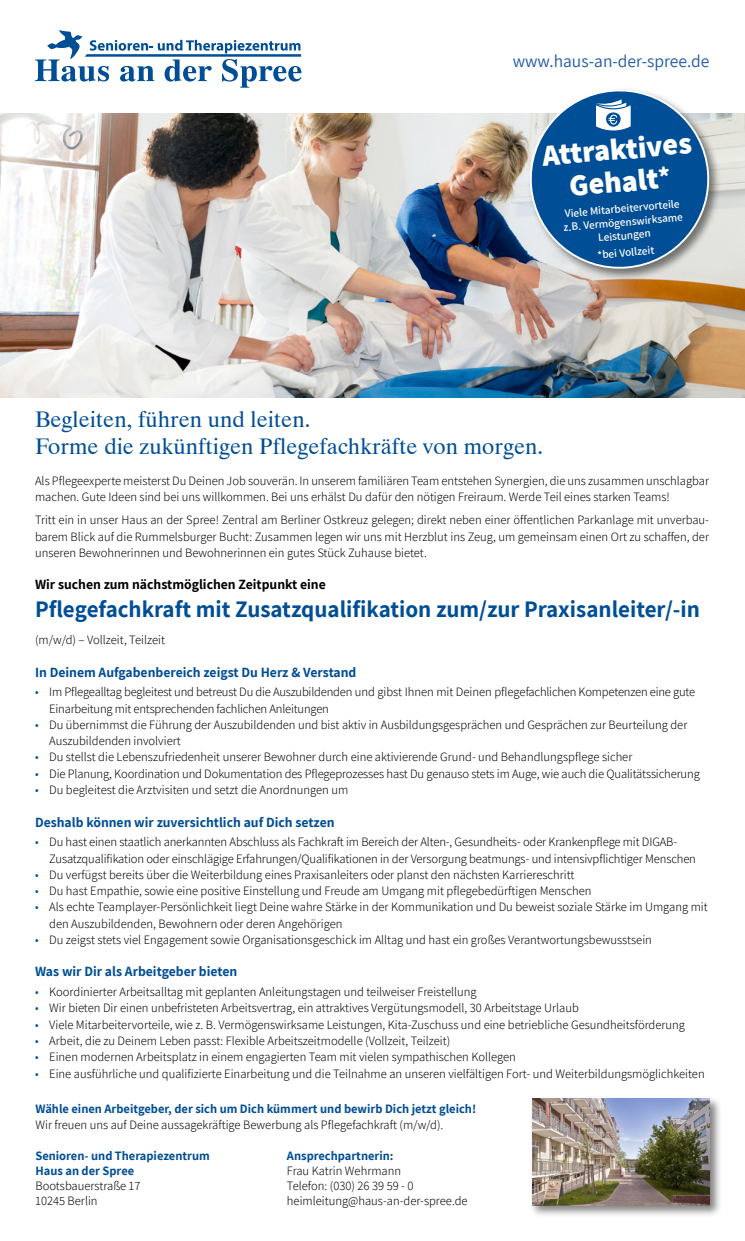
<style>
.page{position:relative;width:745px;height:1241px;background:#fff}
.page>*{position:absolute;margin:0;border:0;box-sizing:border-box;transform-origin:0 0}
.t1{font:800 30px/32.5px "Assistant";color:#fff;text-align:center}
.t2{font:700 23.12px "Assistant";color:#004e95}
.t3{font:22.5px/27px "Dutch 801 BT";color:#004e95}
.t4{font:17.5px "Assistant";color:#1f5b9f}
.t5{font:700 13.75px "Assistant";color:#004e95}
.t6{font:700 13.75px "Assistant";color:#000}
.t7{font:300 12.5px/16.2px "Assistant";color:#000}
.t8{font:700 12.5px/15px "Assistant";color:#004e95}
.t9{font:600 11.25px/13.5px "Assistant";color:#fff;text-align:center}
.s1{font-size:25px}
.s2{color:#004e95}
</style>
<div class="page">
<img style="left:0;top:113px;width:744px;height:284px">
<svg style="left:35px;top:30px;width:266px;height:58px"></svg>
<div style="left:529px;top:1096px;width:192px;height:121px;background:#000;opacity:.5"></div>
<img style="left:531px;top:1098px;width:178px;height:107px">
<div style="left:527px;top:87px;width:194px;height:194px;background:#000;opacity:.5"></div>
<svg style="left:526px;top:87px;width:185px;height:185px;background:#457bab"></svg>
<h3 class="t4" style="left:512px;top:49px;width:198px">www.haus-an-der-spree.de</h3>
<h1 class="t1" style="left:540px;top:139px;width:151px;rotate:-5deg">Attraktives<br>Gehalt<span class="s1">*</span></h1>
<p class="t9" style="left:561px;top:206px;width:121px;rotate:-5deg">Viele Mitarbeitervorteile z.B. Vermögenswirksame<br>Leistungen</p>
<p class="t9" style="left:596px;top:248px;width:58px;rotate:-5deg">*bei Vollzeit</p>
<h3 class="t3" style="left:35px;top:405px;width:509px">Begleiten, führen und leiten.<br>Forme die zukünftigen Pflegefachkräfte von morgen.</h3>
<p class="t7" style="left:35px;top:471px;width:675px">Als Pflegeexperte meisterst Du Deinen Job souverän. In unserem familiären Team entstehen Synergien, die uns zusammen unschlagbar machen. Gute Ideen sind bei uns willkommen. Bei uns erhälst Du dafür den nötigen Freiraum. Werde Teil eines starken Teams!</p>
<p class="t7" style="left:35px;top:511px;width:675px;text-align:justify">Tritt ein in unser Haus an der Spree! Zentral am Berliner Ostkreuz gelegen; direkt neben einer öffentlichen Parkanlage mit unverbau&shy;barem Blick auf die Rummelsburger Bucht: Zusammen legen wir uns mit Herzblut ins Zeug, um gemeinsam einen Ort zu schaffen, der unseren Bewohnerinnen und Bewohnerinnen ein gutes Stück Zuhause bietet.</p>
<p class="t6" style="left:35px;top:575px;width:292px">Wir suchen zum nächstmöglichen Zeitpunkt eine</p>
<h2 class="t2" style="left:35px;top:593px;width:666px">Pflegefachkraft mit Zusatzqualifikation zum/zur Praxisanleiter/-in</h2>
<p class="t7" style="left:35px;top:631px;width:131px">(m/w/d) – Vollzeit, Teilzeit</p>
<p class="t5" style="left:35px;top:662px;width:323px">In Deinem Aufgabenbereich zeigst Du Herz &amp; Verstand</p>
<p class="t7" style="left:49px;top:683px;width:647px;text-indent:-14px"><span class="s2">•</span> Im Pflegealltag begleitest und betreust Du die Auszubildenden und gibst Ihnen mit Deinen pflegefachlichen Kompetenzen eine gute<br>Einarbeitung mit entsprechenden fachlichen Anleitungen</p>
<p class="t7" style="left:49px;top:716px;width:639px;text-indent:-14px"><span class="s2">•</span> Du ü bernimmst die Fü hrung der Auszubildenden und bist aktiv in Ausbildungsgesprächen und Gesprächen zur Beurteilung der<br>Auszubildenden involviert</p>
<p class="t7" style="left:35px;top:748px;width:598px"><span class="s2">•</span> Du stellst die Lebenszufriedenheit unserer Bewohner durch eine aktivierende Grund- und Behandlungspflege sicher</p>
<p class="t7" style="left:35px;top:764px;width:666px"><span class="s2">•</span> Die Planung, Koordination und Dokumentation des Pflegeprozesses hast Du genauso stets im Auge, wie auch die Qualitätssicherung</p>
<p class="t7" style="left:35px;top:781px;width:314px"><span class="s2">•</span> Du begleitest die Arztvisiten und setzt die Anordnungen um</p>
<p class="t5" style="left:35px;top:812px;width:301px">Deshalb können wir zuversichtlich auf Dich setzen</p>
<p class="t7" style="left:49px;top:833px;width:647px;text-indent:-14px"><span class="s2">•</span> Du hast einen staatlich anerkannten Abschluss als Fachkraft im Bereich der Alten-, Gesundheits- oder Krankenpflege mit DIGAB-<br>Zusatzqualifikation oder einschlägige Erfahrungen/Qualifikationen in der Versorgung beatmungs- und intensivpflichtiger Menschen</p>
<p class="t7" style="left:35px;top:865px;width:540px"><span class="s2">•</span> Du verfügst bereits ü ber die Weiterbildung eines Praxisanleiters oder planst den nächsten Karriereschritt</p>
<p class="t7" style="left:35px;top:882px;width:557px"><span class="s2">•</span> Du hast Empathie, sowie eine positive Einstellung und Freude am Umgang mit pflegebedü rftigen Menschen</p>
<p class="t7" style="left:49px;top:898px;width:659px;text-indent:-14px"><span class="s2">•</span> Als echte Teamplayer-Persönlichkeit liegt Deine wahre Stärke in der Kommunikation und Du beweist soziale Stärke im Umgang mit den Auszubildenden, Bewohnern oder deren Angehörigen</p>
<p class="t7" style="left:35px;top:930px;width:618px"><span class="s2">•</span> Du zeigst stets viel Engagement sowie Organisationsgeschick im Alltag und hast ein großes Verantwortungsbewusstsein</p>
<p class="t5" style="left:35px;top:962px;width:203px">Was wir Dir als Arbeitgeber bieten</p>
<p class="t7" style="left:35px;top:983px;width:443px"><span class="s2">•</span> Koordinierter Arbeitsalltag mit geplanten Anleitungstagen und teilweiser Freistellung</p>
<p class="t7" style="left:35px;top:999px;width:545px"><span class="s2">•</span> Wir bieten Dir einen unbefristeten Arbeitsvertrag, ein attraktives Vergütungsmodell, 30 Arbeitstage Urlaub</p>
<p class="t7" style="left:35px;top:1015px;width:651px"><span class="s2">•</span> Viele Mitarbeitervorteile, wie z. B. Vermögenswirksame Leistungen, Kita-Zuschuss und eine betriebliche Gesundheitsförderung</p>
<p class="t7" style="left:35px;top:1031px;width:416px"><span class="s2">•</span> Arbeit, die zu Deinem Leben passt: Flexible Arbeitszeitmodelle (Vollzeit, Teilzeit)</p>
<p class="t7" style="left:35px;top:1048px;width:482px"><span class="s2">•</span> Einen modernen Arbeitsplatz in einem engagierten Team mit vielen sympathischen Kollegen</p>
<p class="t7" style="left:35px;top:1064px;width:670px"><span class="s2">•</span> Eine ausfü hrliche und qualifizierte Einarbeitung und die Teilnahme an unseren vielfältigen Fort- und Weiterbildungsmöglichkeiten</p>
<p class="t8" style="left:35px;top:1100px;width:442px">Wähle einen Arbeitgeber, der sich um Dich kümmert und bewirb Dich jetzt gleich!</p>
<p class="t7" style="left:35px;top:1115px;width:409px">Wir freuen uns auf Deine aussagekräftige Bewerbung als Pflegefachkraft (m/w/d).</p>
<p class="t8" style="left:35px;top:1147px;width:176px">Senioren- und Therapiezentrum<br>Haus an der Spree</p>
<p class="t7" style="left:35px;top:1177px;width:106px;line-height:15px">Bootsbauerstraße 17<br>10245 Berlin</p>
<p class="t8" style="left:287px;top:1147px;width:108px">Ansprechpartnerin:</p>
<p class="t7" style="left:287px;top:1162px;width:182px;line-height:15px">Frau Katrin Wehrmann<br>Telefon: (030) 26 39 59 - 0 heimleitung@haus-an-der-spree.de</p>
</div>
